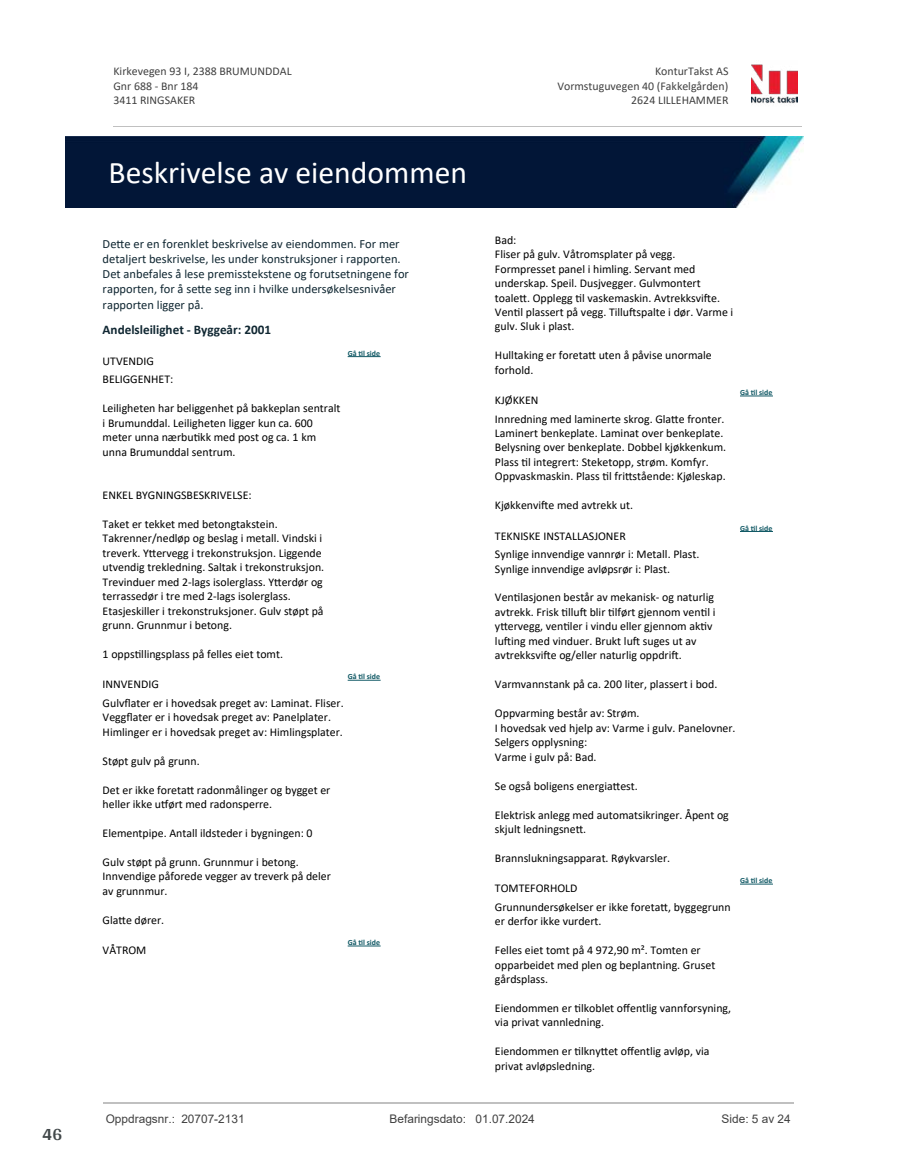
<style>
.page{position:relative;width:915px;height:1172px;background:#fff}
.page>*{position:absolute;margin:0;border:0;box-sizing:border-box;transform-origin:0 0}
.t1{font:31.65px "Calibri";color:#fff}
.t2{font:700 18px "Arya";color:#414749}
.t3{font:700 13.2px "Calibri";color:#102732}
.t4{font:12.45px/15.3px "Calibri";color:#102732}
.t5{font:11.85px/14.4px "Calibri";color:#000}
.t6{font:11.85px/14.5px "Calibri";color:#404040}
.t7{font:11.85px "Arial";color:#404040}
.t8{font:700 7.95px "Calibri";color:#115965}
</style>
<div class="page">
<hr style="left:347px;top:356px;width:33px;height:1px;background:#115965">
<hr style="left:347px;top:680px;width:33px;height:1px;background:#115965">
<hr style="left:347px;top:946px;width:33px;height:1px;background:#115965">
<hr style="left:739px;top:396px;width:33px;height:1px;background:#115965">
<hr style="left:739px;top:531px;width:33px;height:1px;background:#115965">
<hr style="left:739px;top:884px;width:33px;height:1px;background:#115965">
<img style="left:751px;top:64px;width:46px;height:40px">
<hr style="left:113px;top:127px;width:688px;height:1px;background:#c0c0c0">
<img style="left:65px;top:137px;width:738px;height:71px">
<hr style="left:103px;top:1102px;width:690px;height:1px;background:#c0c0c0">
<h2 class="t2" style="left:43px;top:1123px;width:21px">46</h2>
<p class="t6" style="left:113px;top:64px;width:180px">Kirkevegen 93 I, 2388 BRUMUNDDAL<br>Gnr 688 - Bnr 184<br>3411 RINGSAKER</p>
<p class="t6" style="left:654px;top:64px;width:75px">KonturTakst AS</p>
<p class="t6" style="left:557px;top:78px;width:172px">Vormstuguvegen 40 (Fakkelgården)</p>
<p class="t6" style="left:631px;top:93px;width:99px">2624 LILLEHAMMER</p>
<h1 class="t1" style="left:109px;top:150px;width:360px">Beskrivelse av eiendommen</h1>
<p class="t4" style="left:103px;top:236px;width:308px">De琀琀e er en forenklet beskrivelse av eiendommen. For mer detaljert beskrivelse, les under konstruksjoner i rapporten.<br>Det anbefales å lese premisstekstene og forutsetningene for rapporten, for å se琀琀e seg inn i hvilke undersøkelsesnivåer rapporten ligger på.</p>
<p class="t3" style="left:103px;top:320px;width:170px">Andelsleilighet - Byggeår: 2001</p>
<p class="t5" style="left:103px;top:353px;width:53px">UTVENDIG</p>
<p class="t8" style="left:347px;top:347px;width:34px">Gå 琀椀l side</p>
<p class="t5" style="left:103px;top:372px;width:72px">BELIGGENHET:</p>
<p class="t5" style="left:103px;top:401px;width:239px">Leiligheten har beliggenhet på bakkeplan sentralt i Brumunddal. Leiligheten ligger kun ca. 600 meter unna nærbu琀椀kk med post og ca. 1 km unna Brumunddal sentrum.</p>
<p class="t5" style="left:103px;top:487px;width:150px">ENKEL BYGNINGSBESKRIVELSE:</p>
<p class="t5" style="left:103px;top:516px;width:223px">Taket er tekket med betongtakstein.<br>Takrenner/nedløp og beslag i metall. Vindski i treverk. Y琀琀ervegg i trekonstruksjon. Liggende utvendig trekledning. Saltak i trekonstruksjon.<br>Trevinduer med 2-lags isolerglass. Y琀琀erdør og terrassedør i tre med 2-lags isolerglass.<br>Etasjeskiller i trekonstruksjoner. Gulv støpt på grunn. Grunnmur i betong.</p>
<p class="t5" style="left:103px;top:647px;width:182px">1 opps琀椀llingsplass på felles eiet tomt.</p>
<p class="t5" style="left:103px;top:677px;width:58px">INNVENDIG</p>
<p class="t8" style="left:347px;top:671px;width:34px">Gå 琀椀l side</p>
<p class="t5" style="left:103px;top:695px;width:242px">Gulv昀氀ater er i hovedsak preget av: Laminat. Fliser.<br>Vegg昀氀ater er i hovedsak preget av: Panelplater.<br>Himlinger er i hovedsak preget av: Himlingsplater.</p>
<p class="t5" style="left:103px;top:753px;width:98px">Støpt gulv på grunn.</p>
<p class="t5" style="left:103px;top:782px;width:229px">Det er ikke foreta琀琀 radonmålinger og bygget er heller ikke u琀昀ørt med radonsperre.</p>
<p class="t5" style="left:103px;top:826px;width:211px">Elementpipe. Antall ildsteder i bygningen: 0</p>
<p class="t5" style="left:103px;top:854px;width:230px">Gulv støpt på grunn. Grunnmur i betong.<br>Innvendige påforede vegger av treverk på deler av grunnmur.</p>
<p class="t5" style="left:103px;top:912px;width:63px">Gla琀琀e dører.</p>
<p class="t5" style="left:103px;top:943px;width:45px">VÅTROM</p>
<p class="t8" style="left:347px;top:937px;width:34px">Gå 琀椀l side</p>
<p class="t5" style="left:495px;top:232px;width:240px">Bad:<br>Fliser på gulv. Våtromsplater på vegg.<br>Formpresset panel i himling. Servant med underskap. Speil. Dusjvegger. Gulvmontert<br>toale琀琀. Opplegg 琀椀l vaskemaskin. Avtrekksvi昀琀e.<br>Ven琀椀l plassert på vegg. Tillu昀琀spalte i dør. Varme i gulv. Sluk i plast.</p>
<p class="t5" style="left:495px;top:348px;width:218px">Hulltaking er foreta琀琀 uten å påvise unormale forhold.</p>
<p class="t5" style="left:495px;top:393px;width:45px">KJØKKEN</p>
<p class="t8" style="left:739px;top:387px;width:34px">Gå 琀椀l side</p>
<p class="t5" style="left:495px;top:411px;width:233px">Innredning med laminerte skrog. Gla琀琀e fronter.<br>Laminert benkeplate. Laminat over benkeplate.<br>Belysning over benkeplate. Dobbel kjøkkenkum.<br>Plass 琀椀l integrert: Steketopp, strøm. Komfyr.<br>Oppvaskmaskin. Plass 琀椀l fri琀琀stående: Kjøleskap.</p>
<p class="t5" style="left:495px;top:498px;width:139px">Kjøkkenvi昀琀e med avtrekk ut.</p>
<p class="t5" style="left:495px;top:528px;width:132px">TEKNISKE INSTALLASJONER</p>
<p class="t8" style="left:739px;top:522px;width:34px">Gå 琀椀l side</p>
<p class="t5" style="left:495px;top:547px;width:206px">Synlige innvendige vannrør i: Metall. Plast.<br>Synlige innvendige avløpsrør i: Plast.</p>
<p class="t5" style="left:495px;top:590px;width:222px">Ven琀椀lasjonen består av mekanisk- og naturlig avtrekk. Frisk 琀椀llu昀琀 blir 琀椀lført gjennom ven琀椀l i y琀琀ervegg, ven琀椀ler i vindu eller gjennom ak琀椀v lu昀琀ing med vinduer. Brukt lu昀琀 suges ut av avtrekksvi昀琀e og/eller naturlig oppdri昀琀.</p>
<p class="t5" style="left:495px;top:677px;width:224px">Varmvannstank på ca. 200 liter, plassert i bod.</p>
<p class="t5" style="left:495px;top:706px;width:242px">Oppvarming består av: Strøm.<br>I hovedsak ved hjelp av: Varme i gulv. Panelovner.<br>Selgers opplysning:<br>Varme i gulv på: Bad.</p>
<p class="t5" style="left:495px;top:778px;width:144px">Se også boligens energia琀琀est.</p>
<p class="t5" style="left:495px;top:807px;width:235px">Elektrisk anlegg med automatsikringer. Åpent og skjult ledningsne琀琀.</p>
<p class="t5" style="left:495px;top:850px;width:177px">Brannslukningsapparat. Røykvarsler.</p>
<p class="t5" style="left:495px;top:881px;width:84px">TOMTEFORHOLD</p>
<p class="t8" style="left:739px;top:875px;width:34px">Gå 琀椀l side</p>
<p class="t5" style="left:495px;top:899px;width:237px">Grunnundersøkelser er ikke foreta琀琀, byggegrunn er derfor ikke vurdert.</p>
<p class="t5" style="left:495px;top:943px;width:222px">Felles eiet tomt på 4 972,90 m². Tomten er opparbeidet med plen og beplantning. Gruset gårdsplass.</p>
<p class="t5" style="left:495px;top:1000px;width:237px">Eiendommen er 琀椀lkoblet o昀昀entlig vannforsyning, via privat vannledning.</p>
<p class="t5" style="left:495px;top:1044px;width:216px">Eiendommen er 琀椀lkny琀琀et o昀昀entlig avløp, via privat avløpsledning.</p>
<p class="t7" style="left:106px;top:1111px;width:140px">Oppdragsnr.: 20707-2131</p>
<p class="t7" style="left:389px;top:1111px;width:147px">Befaringsdato: 01.07.2024</p>
<p class="t7" style="left:721px;top:1111px;width:71px">Side: 5 av 24</p>
</div>
